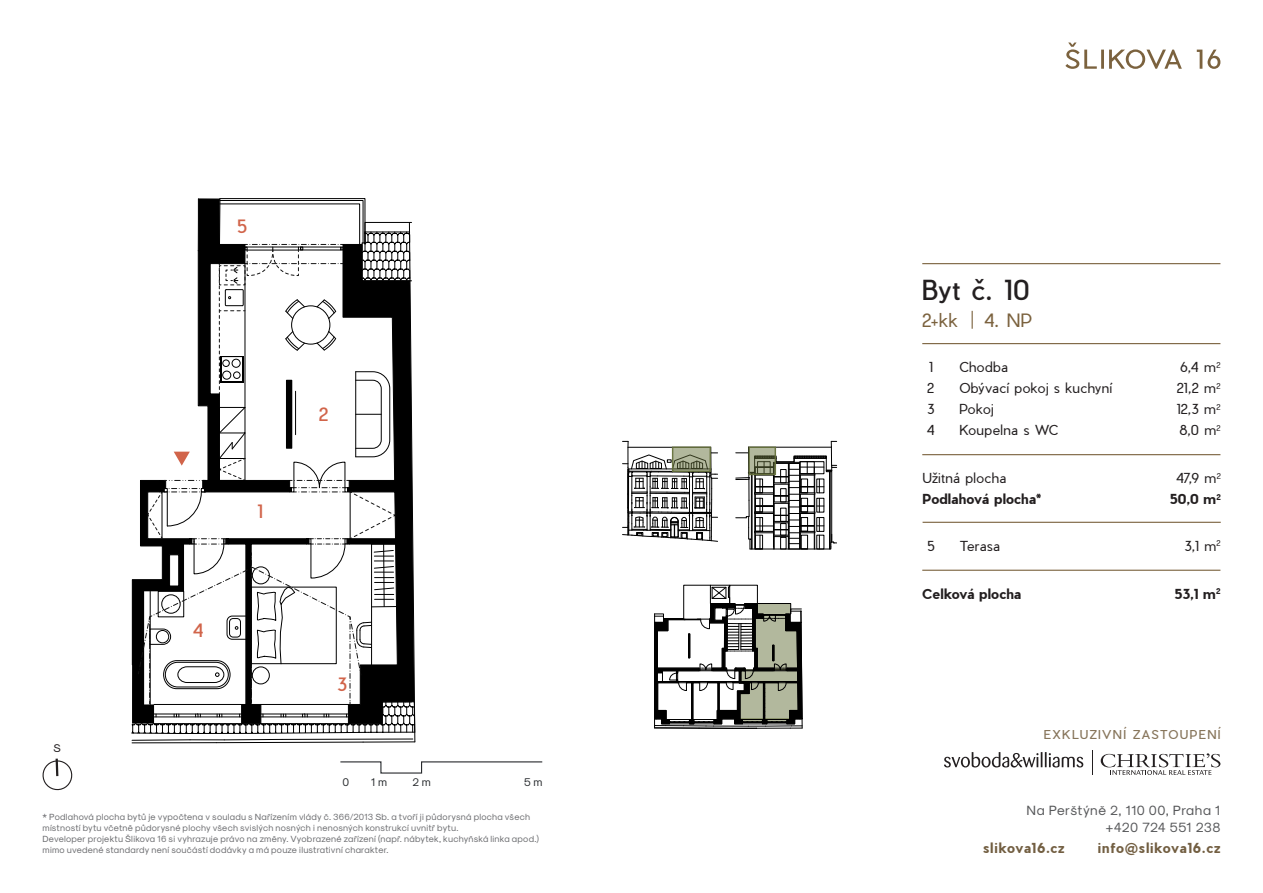
<style>
.page{position:relative;width:1263px;height:893px;background:#fff}
.page>*{position:absolute;margin:0;border:0;box-sizing:border-box;transform-origin:0 0}
.t1{font:27px "Pier Sans";color:#231f20}
.t2{font:300 18px "Pier Sans";color:#7b623e}
.t3{font:18px "Pier Sans";color:#d1644a}
.t4{font:300 13.5px "Pier Sans";letter-spacing:.02em;color:#231f20}
.t5{font:700 13.5px "Pier Sans";letter-spacing:.01em;color:#231f20}
.t6{font:700 13.5px "Pier Sans";letter-spacing:.06em;color:#725e41}
.t7{font:13.5px "Sk Modernist Regular";letter-spacing:.025em;color:#57585a}
.t8{font:13.5px "Sk Modernist Regular";color:#57585a}
.t9{font:12px "Pier Sans";letter-spacing:.11em;color:#87755b}
.t10{font:11.25px "Sk Modernist Regular";color:#282b2e}
.t11{font:11.25px "Sk Modernist Regular";color:#231f20}
.t12{font:9px/10.8px "Sk Modernist Regular";letter-spacing:.025em;color:#6c6d70}
</style>
<div class="page">
<svg style="left:654px;top:585px;width:148px;height:144px"></svg>
<hr style="left:922px;top:343px;width:298px;height:1px;background:#7b623e">
<hr style="left:922px;top:263px;width:298px;height:1px;background:#7b623e">
<hr style="left:922px;top:454px;width:298px;height:1px;background:#7b623e">
<hr style="left:922px;top:522px;width:299px;height:1px;background:#7b623e">
<svg style="left:131px;top:198px;width:285px;height:545px"></svg>
<svg style="left:42px;top:758px;width:31px;height:33px"></svg>
<svg style="left:622px;top:441px;width:96px;height:101px"></svg>
<svg style="left:736px;top:441px;width:101px;height:109px"></svg>
<svg style="left:738px;top:693px;width:62px;height:25px;fill:#b2b89d"></svg>
<svg style="left:738px;top:718px;width:54px;height:4px"></svg>
<svg style="left:740px;top:670px;width:60px;height:12px"></svg>
<svg style="left:746px;top:682px;width:54px;height:11px"></svg>
<svg style="left:755px;top:628px;width:44px;height:42px;fill:#b2b89d"></svg>
<div style="left:757px;top:603px;width:33px;height:10px;background:#b2b89d"></div>
<svg style="left:755px;top:613px;width:34px;height:15px"></svg>
<svg style="left:971px;top:311px;width:2px;height:18px"></svg>
<svg style="left:1065px;top:43px;width:155px;height:26px"></svg>
<svg style="left:340px;top:761px;width:203px;height:13px"></svg>
<svg style="left:1101px;top:753px;width:119px;height:22px"></svg>
<svg style="left:944px;top:752px;width:139px;height:15px"></svg>
<hr style="left:922px;top:570px;width:298px;height:1px;background:#7b623e">
<p class="t11" style="left:53px;top:741px;width:9px">S</p>
<p class="t3" style="left:237px;top:215px;width:11px">5</p>
<p class="t3" style="left:193px;top:618px;width:12px">4</p>
<p class="t3" style="left:257px;top:499px;width:7px">1</p>
<p class="t3" style="left:319px;top:403px;width:11px">2</p>
<p class="t3" style="left:337px;top:673px;width:11px">3</p>
<p class="t10" style="left:343px;top:775px;width:8px">0</p>
<p class="t10" style="left:371px;top:775px;width:18px">1 m</p>
<p class="t10" style="left:413px;top:775px;width:20px">2 m</p>
<p class="t10" style="left:524px;top:775px;width:20px">5 m</p>
<p class="t12" style="left:43px;top:811px;width:489px">* Podlahová plocha bytů je vypočtena v souladu s Nařízením vlády č. 366/2013 Sb. a tvoří ji půdorysná plocha všech místností bytu včetně půdorysné plochy všech svislých nosných i nenosných konstrukcí uvnitř bytu.</p>
<p class="t12" style="left:43px;top:833px;width:498px">Developer projektu Šlikova 16 si vyhrazuje právo na změny. Vyobrazené zařízení (např. nábytek, kuchyňská linka apod.) mimo uvedené standardy není součástí dodávky a má pouze ilustrativní charakter.</p>
<h1 class="t1" style="left:922px;top:272px;width:108px">Byt č. 10</h1>
<p class="t2" style="left:922px;top:308px;width:37px">2+kk</p>
<p class="t2" style="left:984px;top:308px;width:49px">4. NP</p>
<p class="t4" style="left:929px;top:358px;width:6px">1</p>
<p class="t4" style="left:927px;top:379px;width:8px">2</p>
<p class="t4" style="left:927px;top:400px;width:9px">3</p>
<p class="t4" style="left:927px;top:421px;width:9px">4</p>
<p class="t4" style="left:959px;top:358px;width:50px">Chodba</p>
<p class="t4" style="left:1180px;top:358px;width:42px">6,4 m<sup>2</sup></p>
<p class="t4" style="left:959px;top:379px;width:154px">Obývací pokoj s kuchyní</p>
<p class="t4" style="left:1177px;top:379px;width:45px">21,2 m<sup>2</sup></p>
<p class="t4" style="left:959px;top:400px;width:36px">Pokoj</p>
<p class="t4" style="left:1176px;top:400px;width:45px">12,3 m<sup>2</sup></p>
<p class="t4" style="left:959px;top:421px;width:101px">Koupelna s WC</p>
<p class="t4" style="left:1179px;top:421px;width:42px">8,0 m<sup>2</sup></p>
<p class="t4" style="left:922px;top:469px;width:85px">Užitná plocha</p>
<p class="t4" style="left:1176px;top:469px;width:46px">47,9 m<sup>2</sup></p>
<p class="t5" style="left:922px;top:490px;width:120px">Podlahová plocha*</p>
<p class="t5" style="left:1170px;top:490px;width:53px">50,0 m<sup>2</sup></p>
<h3 class="t4" style="left:927px;top:537px;width:9px">5</h3>
<p class="t4" style="left:960px;top:537px;width:42px">Terasa</p>
<p class="t4" style="left:1184px;top:537px;width:38px">3,1 m<sup>2</sup></p>
<p class="t5" style="left:922px;top:584px;width:101px">Celková plocha</p>
<p class="t5" style="left:1174px;top:584px;width:47px">53,1 m<sup>2</sup></p>
<p class="t9" style="left:1044px;top:726px;width:178px">EXKLUZIVNÍ ZASTOUPENÍ</p>
<p class="t7" style="left:1027px;top:802px;width:195px">Na Perštýně 2, 110 00, Praha 1</p>
<p class="t8" style="left:1105px;top:819px;width:116px">+420 724 551 238</p>
<p class="t6" style="left:983px;top:838px;width:83px">slikova16.cz</p>
<p class="t6" style="left:1098px;top:838px;width:124px">info@slikova16.cz</p>
</div>
